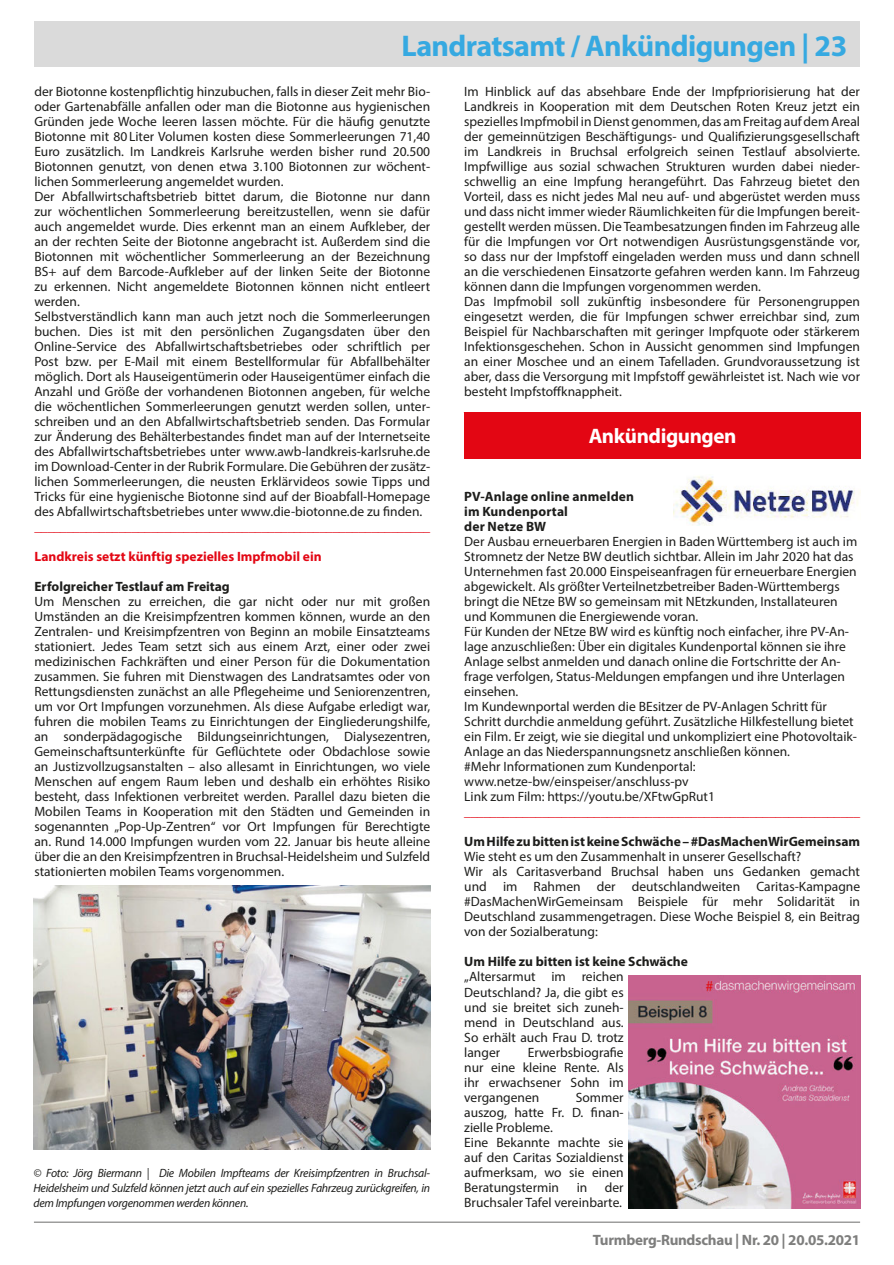
<style>
.page{position:relative;width:894px;height:1265px;background:#fff}
.page>*{position:absolute;margin:0;border:0;box-sizing:border-box;transform-origin:0 0}
.t1{font:700 30px "Myriad Pro";letter-spacing:-.02em;color:#36a9e1}
.t2{font:700 21px "Myriad Pro";letter-spacing:-.02em;color:#fff}
.t3{font:700 15px "Myriad Pro";letter-spacing:-.02em;color:#7e7e7d}
._03_01_-_Lauftext_No{font:13.5px/15px "Myriad Pro";color:#1d1d1b;text-align:justify}
._10_02__Sectionübers{font:13.5px/15px "Myriad Pro";color:#1d1d1b}
._03_01_-_Lauftext_No-2{font:700 13.5px "Myriad Pro";color:#1d1d1b}
._10_02__Sectionübers-2{font:13.5px "Myriad Pro";color:#e30613}
._03_01_-_Lauftext_No-3{font:13.5px "Myriad Pro";color:#e30613}
._03_01_-_Lauftext_No-4{font:700 13.5px "Myriad Pro";color:#e30613}
._03_01_-_Lauftext_No-5{font:italic 12px/15px "Myriad Pro";letter-spacing:-.02em;color:#1d1d1b;text-align:justify}
</style>
<div class="page">
<hr style="left:34px;top:1221px;width:825px;height:2px;background:#9d9d9c">
<div style="left:34px;top:22px;width:825px;height:45px;background:#dadada"></div>
<div style="left:464px;top:412px;width:396px;height:47px;background:#e30613"></div>
<img style="left:34px;top:885px;width:396px;height:264px">
<img style="left:673px;top:476px;width:187px;height:49px">
<img style="left:628px;top:975px;width:232px;height:233px">
<p class="t1" style="left:401px;top:26px;width:447px">Landratsamt / Ankündigungen | 23</p>
<p class="_03_01_-_Lauftext_No" style="left:464px;top:84px;width:397px">Im Hinblick auf das absehbare Ende der Impfpriorisierung hat der Landkreis in Kooperation mit dem Deutschen Roten Kreuz jetzt ein spezielles Impfmobil in Dienst genommen, das am Freitag auf dem Areal der gemeinnützigen Beschäftigungs- und Qualifizierungsgesellschaft im Landkreis in Bruchsal erfolgreich seinen Testlauf absolvierte.<br>Impfwillige aus sozial schwachen Strukturen wurden dabei nieder&shy;schwellig an eine Impfung herangeführt. Das Fahrzeug bietet den Vorteil, dass es nicht jedes Mal neu auf- und abgerüstet werden muss und dass nicht immer wieder Räumlichkeiten für die Impfungen bereit&shy;gestellt werden müssen. Die Teambesatzungen finden im Fahrzeug alle für die Impfungen vor Ort notwendigen Ausrüstungsgenstände vor, so dass nur der Impfstoff eingeladen werden muss und dann schnell an die verschiedenen Einsatzorte gefahren werden kann. Im Fahrzeug können dann die Impfungen vorgenommen werden.</p>
<p class="_03_01_-_Lauftext_No" style="left:464px;top:294px;width:397px">Das Impfmobil soll zukünftig insbesondere für Personengruppen eingesetzt werden, die für Impfungen schwer erreichbar sind, zum Beispiel für Nachbarschaften mit geringer Impfquote oder stärkerem Infektionsgeschehen. Schon in Aussicht genommen sind Impfungen an einer Moschee und an einem Tafelladen. Grundvoraussetzung ist aber, dass die Versorgung mit Impfstoff gewährleistet ist. Nach wie vor besteht Impfstoffknappheit.</p>
<p class="_03_01_-_Lauftext_No" style="left:34px;top:84px;width:397px">der Biotonne kostenpflichtig hinzubuchen, falls in dieser Zeit mehr Bio&shy;oder Gartenabfälle anfallen oder man die Biotonne aus hygienischen Gründen jede Woche leeren lassen möchte. Für die häufig genutzte Biotonne mit 80Liter Volumen kosten diese Sommerleerungen 71,40<br>Euro zusätzlich. Im Landkreis Karlsruhe werden bisher rund 20.500<br>Biotonnen genutzt, von denen etwa 3.100 Biotonnen zur wöchent&shy;lichen Sommerleerung angemeldet wurden.</p>
<p class="_03_01_-_Lauftext_No" style="left:34px;top:189px;width:397px">Der Abfallwirtschaftsbetrieb bittet darum, die Biotonne nur dann zur wöchentlichen Sommerleerung bereitzustellen, wenn sie dafür auch angemeldet wurde. Dies erkennt man an einem Aufkleber, der an der rechten Seite der Biotonne angebracht ist. Außerdem sind die Biotonnen mit wöchentlicher Sommerleerung an der Bezeichnung BS+ auf dem Barcode-Aufkleber auf der linken Seite der Biotonne zu erkennen. Nicht angemeldete Biotonnen können nicht entleert werden.</p>
<p class="_03_01_-_Lauftext_No" style="left:34px;top:309px;width:397px">Selbstverständlich kann man auch jetzt noch die Sommerleerungen buchen. Dies ist mit den persönlichen Zugangsdaten über den Online-Service des Abfallwirtschaftsbetriebes oder schriftlich per Post bzw. per E-Mail mit einem Bestellformular für Abfallbehälter möglich. Dort als Hauseigentümerin oder Hauseigentümer einfach die Anzahl und Größe der vorhandenen Biotonnen angeben, für welche die wöchentlichen Sommerleerungen genutzt werden sollen, unter&shy;schreiben und an den Abfallwirtschaftsbetrieb senden. Das Formular zur Änderung des Behälterbestandes findet man auf der Internetseite des Abfallwirtschaftsbetriebes unter www.awb-landkreis-karlsruhe.de im Download-Center in der Rubrik Formulare. Die Gebühren der zusätz&shy;lichen Sommerleerungen, die neusten Erklärvideos sowie Tipps und Tricks für eine hygienische Biotonne sind auf der Bioabfall-Homepage des Abfallwirtschaftsbetriebes unter www.die-biotonne.de zu finden.</p>
<p class="_03_01_-_Lauftext_No-3" style="left:34px;top:518px;width:397px">_____________________________________________________________</p>
<p class="_03_01_-_Lauftext_No-4" style="left:34px;top:548px;width:288px">Landkreis setzt künftig spezielles Impfmobil ein</p>
<p class="_03_01_-_Lauftext_No-2" style="left:34px;top:578px;width:197px">Erfolgreicher Testlauf am Freitag</p>
<p class="_03_01_-_Lauftext_No" style="left:34px;top:594px;width:397px">Um Menschen zu erreichen, die gar nicht oder nur mit großen Umständen an die Kreisimpfzentren kommen können, wurde an den Zentralen- und Kreisimpfzentren von Beginn an mobile Einsatzteams stationiert. Jedes Team setzt sich aus einem Arzt, einer oder zwei medizinischen Fachkräften und einer Person für die Dokumentation zusammen. Sie fuhren mit Dienstwagen des Landratsamtes oder von Rettungsdiensten zunächst an alle Pflegeheime und Seniorenzentren, um vor Ort Impfungen vorzunehmen. Als diese Aufgabe erledigt war, fuhren die mobilen Teams zu Einrichtungen der Eingliederungshilfe, an sonderpädagogische Bildungseinrichtungen, Dialysezentren, Gemeinschaftsunterkünfte für Geflüchtete oder Obdachlose sowie an Justizvollzugsanstalten – also allesamt in Einrichtungen, wo viele Menschen auf engem Raum leben und deshalb ein erhöhtes Risiko besteht, dass Infektionen verbreitet werden. Parallel dazu bieten die Mobilen Teams in Kooperation mit den Städten und Gemeinden in sogenannten „Pop-Up-Zentren“ vor Ort Impfungen für Berechtigte an. Rund 14.000 Impfungen wurden vom 22. Januar bis heute alleine über die an den Kreisimpfzentren in Bruchsal-Heidelsheim und Sulzfeld stationierten mobilen Teams vorgenommen.</p>
<p class="t2" style="left:588px;top:423px;width:149px">Ankündigungen</p>
<p class="_03_01_-_Lauftext_No-2" style="left:464px;top:488px;width:171px">PV-Anlage online anmelden</p>
<p class="_03_01_-_Lauftext_No-2" style="left:464px;top:503px;width:105px">im Kundenportal</p>
<p class="_03_01_-_Lauftext_No-2" style="left:464px;top:518px;width:83px">der Netze BW</p>
<p class="_10_02__Sectionübers" style="left:464px;top:534px;width:394px">Der Ausbau erneuerbaren Energien in Baden Württemberg ist auch im Stromnetz der Netze BW deutlich sichtbar. Allein im Jahr 2020 hat das Unternehmen fast 20.000 Einspeiseanfragen für erneuerbare Energien abgewickelt. Als größter Verteilnetzbetreiber Baden-Württembergs bringt die NEtze BW so gemeinsam mit NEtzkunden, Installateuren und Kommunen die Energiewende voran.</p>
<p class="_10_02__Sectionübers" style="left:464px;top:624px;width:386px">Für Kunden der NEtze BW wird es künftig noch einfacher, ihre PV-An&shy;lage anzuschließen: Über ein digitales Kundenportal können sie ihre Anlage selbst anmelden und danach online die Fortschritte der An&shy;frage verfolgen, Status-Meldungen empfangen und ihre Unterlagen einsehen.</p>
<p class="_10_02__Sectionübers" style="left:464px;top:699px;width:394px">Im Kundewnportal werden die BEsitzer de PV-Anlagen Schritt für Schritt durchdie anmeldung geführt. Zusätzliche Hilkfestellung bietet ein Film. Er zeigt, wie sie diegital und unkompliziert eine Photovoltaik-Anlage an das Niederspannungsnetz anschließen können.</p>
<p class="_10_02__Sectionübers" style="left:464px;top:759px;width:233px">#Mehr Informationen zum Kundenportal:</p>
<p class="_10_02__Sectionübers" style="left:464px;top:774px;width:226px">www.netze-bw/einspeiser/anschluss-pv</p>
<p class="_10_02__Sectionübers" style="left:464px;top:789px;width:252px">Link zum Film: https://youtu.be/XFtwGpRut1</p>
<p class="_10_02__Sectionübers-2" style="left:464px;top:803px;width:397px">_____________________________________________________________</p>
<p class="_03_01_-_Lauftext_No-2" style="left:464px;top:833px;width:397px">Um Hilfe zu bitten ist keine Schwäche – #DasMachenWirGemeinsam</p>
<p class="_03_01_-_Lauftext_No" style="left:464px;top:849px;width:338px">Wie steht es um den Zusammenhalt in unserer Gesellschaft?</p>
<p class="_03_01_-_Lauftext_No" style="left:464px;top:864px;width:397px">Wir als Caritasverband Bruchsal haben uns Gedanken gemacht und im Rahmen der deutschlandweiten Caritas-Kampagne #DasMachenWirGemeinsam Beispiele für mehr Solidarität in Deutschland zusammengetragen. Diese Woche Beispiel 8, ein Beitrag von der Sozialberatung:</p>
<p class="_03_01_-_Lauftext_No-2" style="left:464px;top:953px;width:225px">Um Hilfe zu bitten ist keine Schwäche</p>
<p class="_03_01_-_Lauftext_No" style="left:464px;top:969px;width:161px">„Altersarmut im reichen Deutschland? Ja, die gibt es und sie breitet sich zuneh&shy;mend in Deutschland aus.<br>So erhält auch Frau D. trotz langer</p>
<p class="_03_01_-_Lauftext_No" style="left:464px;top:1044px;width:161px;text-indent:63px">Erwerbsbiografie nur eine kleine Rente. Als ihr erwachsener Sohn im vergangenen</p>
<p class="_03_01_-_Lauftext_No" style="left:464px;top:1089px;width:161px;text-indent:111px">Sommer auszog, hatte Fr. D. finan&shy;zielle Probleme.</p>
<p class="_03_01_-_Lauftext_No" style="left:464px;top:1134px;width:161px">Eine Bekannte machte sie auf den Caritas Sozialdienst aufmerksam, wo sie einen Beratungstermin</p>
<p class="_03_01_-_Lauftext_No-5" style="left:33px;top:1165px;width:398px">© Foto: Jörg Biermann | Die Mobilen Impfteams der Kreisimpfzentren in Bruchsal-Heidelsheim und Sulzfeld können jetzt auch auf ein spezielles Fahrzeug zurückgreifen, in dem Impfungen vorgenommen werden können.</p>
<p class="_03_01_-_Lauftext_No" style="left:464px;top:1179px;width:161px;text-align:right">der<br>Bruchsaler Tafel vereinbarte.</p>
<p class="_03_01_-_Lauftext_No" style="left:576px;top:1179px;width:12px">in</p>
<p class="t3" style="left:592px;top:1230px;width:268px">Turmberg-Rundschau | Nr. 20 | 20.05.2021</p>
</div>
